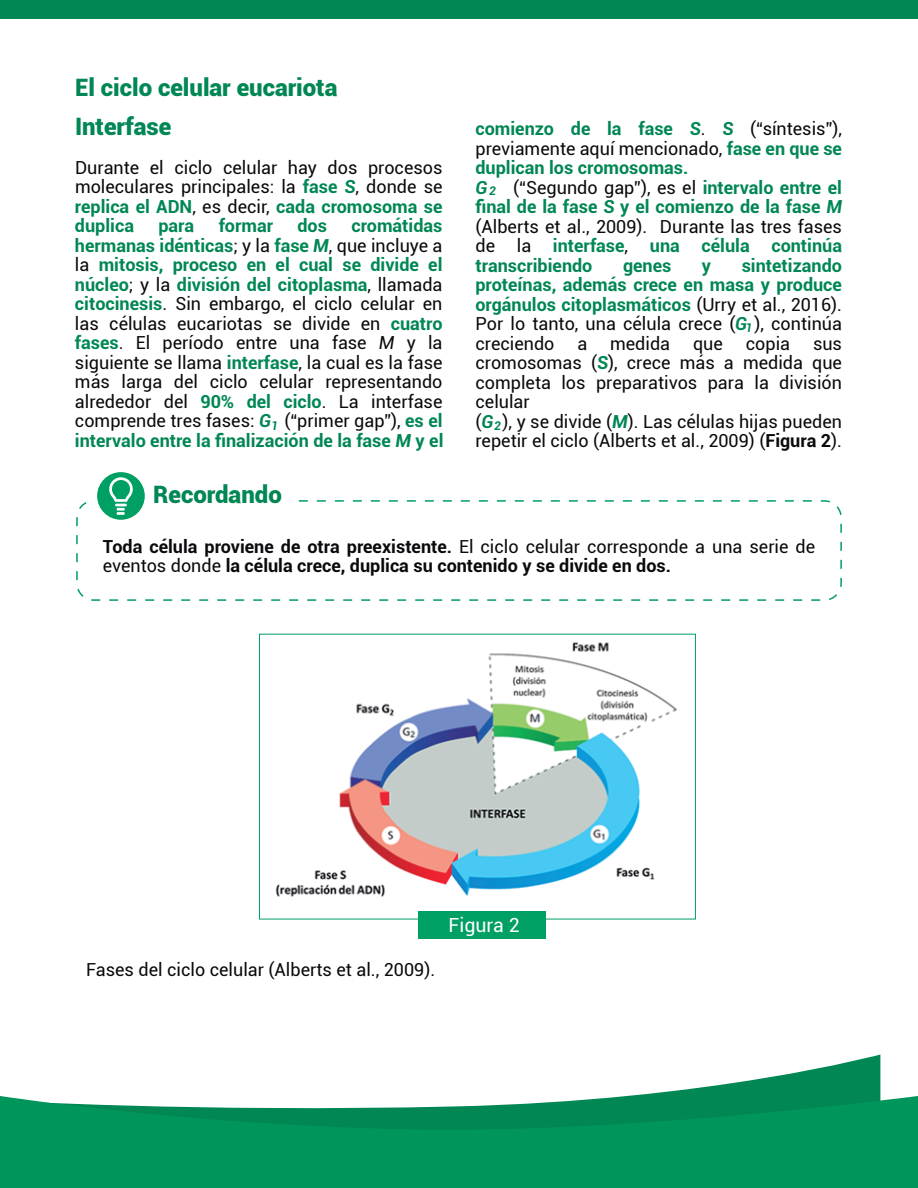
<style>
.page{position:relative;width:918px;height:1188px;background:#fff}
.page>*{position:absolute;margin:0;border:0;box-sizing:border-box;transform-origin:0 0}
.t1{font:900 24px/39px "Roboto";color:#008753}
.t2{font:19.5px "Roboto";color:#fff}
.t3{font:18px/19.5px "Roboto";color:#0c090d;text-align:justify}
.t4{font:700 18px/19.5px "Roboto";color:#008753;text-align:justify}
.t5{font:700 18px/19.5px "Roboto";color:#0c090d}
.t6{font:italic 700 18px "Roboto";color:#008753}
.t7{font:italic 700 12px "Roboto";color:#008753}
.s1{font-weight:700;color:#008753}
.s2{font-weight:700;font-style:italic;color:#008753}
.s3{font-style:italic}
.s4{font-weight:400;color:#0c090d}
.s5{font-weight:700}
.s6{font-weight:400}
</style>
<div class="page">
<svg style="left:627px;top:1054px;width:253px;height:42px"></svg>
<svg style="left:0;top:1096px;width:918px;height:92px;fill:#00965b"></svg>
<div style="left:0;top:0;width:918px;height:19px;background:#008753"></div>
<div style="left:76px;top:500px;width:766px;height:101px;border:2px dashed #009f64;border-radius:17px"></div>
<div style="left:97px;top:472px;width:48px;height:48px;background:#009f64;border-radius:50%"></div>
<svg style="left:109px;top:477px;width:24px;height:38px"></svg>
<img style="left:269px;top:633px;width:426px;height:306px">
<div style="left:259px;top:634px;width:437px;height:285px;border:1px solid #009f64"></div>
<div style="left:419px;top:911px;width:127px;height:27px;background:#009f64"></div>
<h1 class="t1" style="left:75px;top:67px;width:264px">El ciclo celular eucariota<br>Interfase</h1>
<p class="t3" style="left:75px;top:157px;width:369px">Durante el ciclo celular hay dos procesos moleculares principales: la <span class="s1">fase</span> <span class="s2">S</span>, donde se <span class="s1">replica el ADN</span>, es decir, <span class="s1">cada cromosoma se duplica</span></p>
<p class="t4" style="left:158px;top:215px;width:37px">para</p>
<p class="t4" style="left:219px;top:215px;width:56px">formar</p>
<p class="t4" style="left:297px;top:215px;width:31px">dos</p>
<p class="t3" style="left:75px;top:215px;width:370px;text-indent:276px"><span class="s1">cromátidas hermanas idénticas</span>; y la <span class="s1">fase</span> <span class="s2">M</span>, que incluye a la <span class="s1">mitosis, proceso en el cual se divide el núcleo</span>; y la <span class="s1">división del citoplasma</span>, llamada <span class="s1">citocinesis</span>. Sin embargo, el ciclo celular en las células eucariotas se divide en <span class="s1">cuatro fases</span>. El período entre una fase <span class="s3">M</span> y la siguiente se llama <span class="s1">interfase</span>, la cual es la fase más larga del ciclo celular representando alrededor del <span class="s1">90% del ciclo</span>. La interfase comprende tres fases: <span class="s2">G</span> (“primer gap”), <span class="s1">es el intervalo entre la finalización de la fase</span> <span class="s2">M</span> <span class="s1">y el</span></p>
<p class="t7" style="left:271px;top:417px;width:8px">1</p>
<h1 class="t1" style="left:153px;top:474px;width:130px">Recordando</h1>
<p class="t4" style="left:475px;top:118px;width:368px">comienzo de la fase <span class="s3">S</span><span class="s4">.</span> <span class="s3">S</span> <span class="s4">(“síntesis”), previamente aquí mencionado,</span> fase en que se duplican los cromosomas.</p>
<p class="t6" style="left:475px;top:175px;width:13px">G</p>
<p class="t4" style="left:475px;top:177px;width:368px;text-indent:38px"><span class="s4">(“Segundo gap”), es el</span> intervalo entre el final de la fase <span class="s3">S</span> y el comienzo de la fase <span class="s3">M </span><span class="s4">(Alberts et al., 2009). Durante las tres fases de la</span> interfase<span class="s4">,</span> una célula continúa transcribiendo</p>
<p class="t7" style="left:489px;top:182px;width:8px">2</p>
<p class="t4" style="left:475px;top:255px;width:368px;text-indent:266px">sintetizando proteínas, además crece en masa y produce orgánulos citoplasmáticos <span class="s4">(Urry et al., 2016).<br>Por lo tanto, una célula crece (</span><span class="s3">G</span> <span class="s4">), continúa creciendo</span></p>
<p class="t4" style="left:623px;top:255px;width:50px">genes</p>
<p class="t4" style="left:702px;top:255px;width:11px">y</p>
<p class="t7" style="left:746px;top:320px;width:8px">1</p>
<p class="t3" style="left:577px;top:333px;width:11px">a</p>
<p class="t3" style="left:610px;top:333px;width:62px">medida</p>
<p class="t3" style="left:693px;top:333px;width:31px">que</p>
<p class="t3" style="left:746px;top:333px;width:46px">copia</p>
<p class="t3" style="left:476px;top:333px;width:368px;text-align:left;text-indent:337px">sus cromosomas (<span class="s2">S</span>), crece más a medida que completa los preparativos para la división celular<br>(<span class="s2">G</span> ), y se divide (<span class="s2">M</span>). Las células hijas pueden repetir el ciclo (Alberts et al., 2009) (<span class="s5">Figura 2</span>).</p>
<p class="t7" style="left:494px;top:417px;width:8px">2</p>
<p class="t5" style="left:103px;top:536px;width:714px">Toda célula proviene de otra preexistente. <span class="s6">El ciclo celular corresponde a una serie de eventos donde</span> la célula crece, duplica su contenido y se divide en dos.</p>
<p class="t3" style="left:86px;top:959px;width:350px">Fases del ciclo celular (Alberts et al., 2009).</p>
<p class="t2" style="left:449px;top:912px;width:73px">Figura 2</p>
</div>
